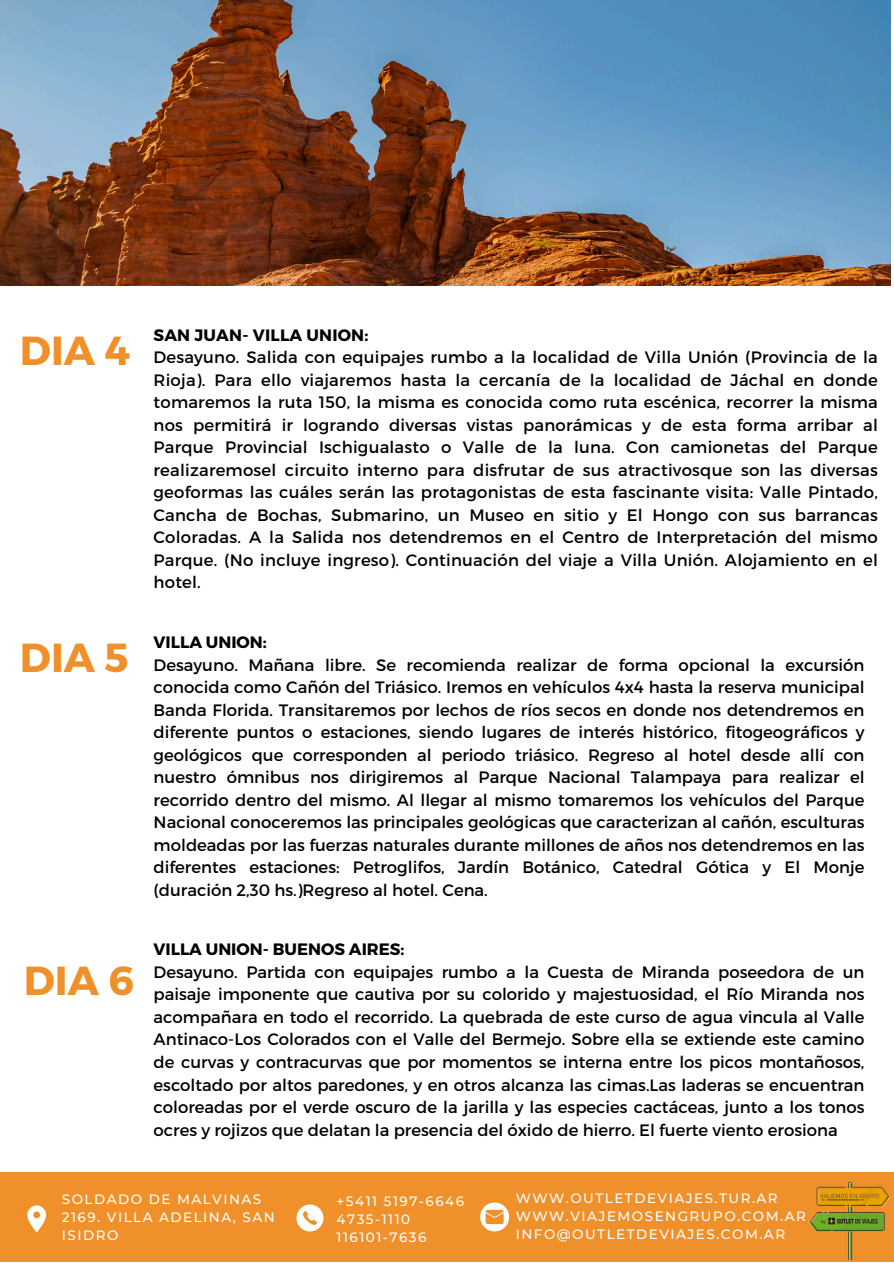
<style>
.page{position:relative;width:894px;height:1264px;background:#fff}
.page>*{position:absolute;margin:0;border:0;box-sizing:border-box;transform-origin:0 0}
.t1{font:700 40.5px "Montserrat";color:#ef902a}
.t2{font:16.5px/22.5px "Montserrat";color:#000}
.t3{font:500 13.5px/18px "Montserrat";letter-spacing:.11em;color:#fff}
.s1{font-weight:700}
</style>
<div class="page">
<img style="left:0;top:0;width:890px;height:286px">
<div style="left:0;top:1172px;width:893px;height:89px;background:#ef902a"></div>
<svg style="left:27px;top:1205px;width:19px;height:27px"></svg>
<svg style="left:480px;top:1202px;width:29px;height:29px"></svg>
<svg style="left:296px;top:1204px;width:27px;height:27px"></svg>
<img style="left:809px;top:1182px;width:81px;height:77px">
<p class="t1" style="left:20px;top:324px;width:112px">DIA 4</p>
<p class="t1" style="left:20px;top:630px;width:110px">DIA 5</p>
<p class="t1" style="left:24px;top:954px;width:112px">DIA 6</p>
<p class="t2" style="left:153px;top:322px;width:725px"><span class="s1">SAN JUAN- VILLA UNION:<br></span>Desayuno. Salida con equipajes rumbo a la localidad de Villa Unión (Provincia de la Rioja). Para ello viajaremos hasta la cercanía de la localidad de Jáchal en donde tomaremos la ruta 150, la misma es conocida como ruta escénica, recorrer la misma nos permitirá ir logrando diversas vistas panorámicas y de esta forma arribar al Parque Provincial Ischigualasto o Valle de la luna. Con camionetas del Parque realizaremosel circuito interno para disfrutar de sus atractivosque son las diversas geoformas las cuáles serán las protagonistas de esta fascinante visita: Valle Pintado, Cancha de Bochas, Submarino, un Museo en sitio y El Hongo con sus barrancas Coloradas. A la Salida nos detendremos en el Centro de Interpretación del mismo Parque. (No incluye ingreso). Continuación del viaje a Villa Unión. Alojamiento en el hotel.</p>
<p class="t2" style="left:154px;top:630px;width:712px"><span class="s1">VILLA UNION:<br></span>Desayuno. Mañana libre. Se recomienda realizar de forma opcional la excursión conocida como Cañón del Triásico. Iremos en vehículos 4x4 hasta la reserva municipal Banda Florida. Transitaremos por lechos de ríos secos en donde nos detendremos en diferente puntos o estaciones, siendo lugares de interés histórico, fitogeográficos y geológicos que corresponden al periodo triásico. Regreso al hotel desde allí con nuestro ómnibus nos dirigiremos al Parque Nacional Talampaya para realizar el recorrido dentro del mismo. Al llegar al mismo tomaremos los vehículos del Parque Nacional conoceremos las principales geológicas que caracterizan al cañón, esculturas moldeadas por las fuerzas naturales durante millones de años nos detendremos en las diferentes estaciones: Petroglifos, Jardín Botánico, Catedral Gótica y El Monje (duración 2,30 hs.)Regreso al hotel. Cena.</p>
<p class="t2" style="left:153px;top:937px;width:712px"><span class="s1">VILLA UNION- BUENOS AIRES:<br></span>Desayuno. Partida con equipajes rumbo a la Cuesta de Miranda poseedora de un paisaje imponente que cautiva por su colorido y majestuosidad, el Río Miranda nos acompañara en todo el recorrido. La quebrada de este curso de agua vincula al Valle Antinaco-Los Colorados con el Valle del Bermejo. Sobre ella se extiende este camino de curvas y contracurvas que por momentos se interna entre los picos montañosos, escoltado por altos paredones, y en otros alcanza las cimas.Las laderas se encuentran coloreadas por el verde oscuro de la jarilla y las especies cactáceas, junto a los tonos ocres y rojizos que delatan la presencia del óxido de hierro. El fuerte viento erosiona</p>
<h2 class="t3" style="left:62px;top:1190px;width:214px">SOLDADO DE MALVINAS<br>2169. VILLA ADELINA, SAN<br>ISIDRO</h2>
<h1 class="t3" style="left:336px;top:1192px;width:129px">+5411 5197-6646</h1>
<h2 class="t3" style="left:336px;top:1210px;width:75px">4735-1110</h2>
<h1 class="t3" style="left:336px;top:1228px;width:91px">116101-7636</h1>
<p class="t3" style="left:515px;top:1189px;width:263px">WWW.OUTLETDEVIAJES.TUR.AR</p>
<h1 class="t3" style="left:515px;top:1207px;width:291px">WWW.VIAJEMOSENGRUPO.COM.AR</h1>
<h2 class="t3" style="left:515px;top:1225px;width:271px">INFO@OUTLETDEVIAJES.COM.AR</h2>
</div>
